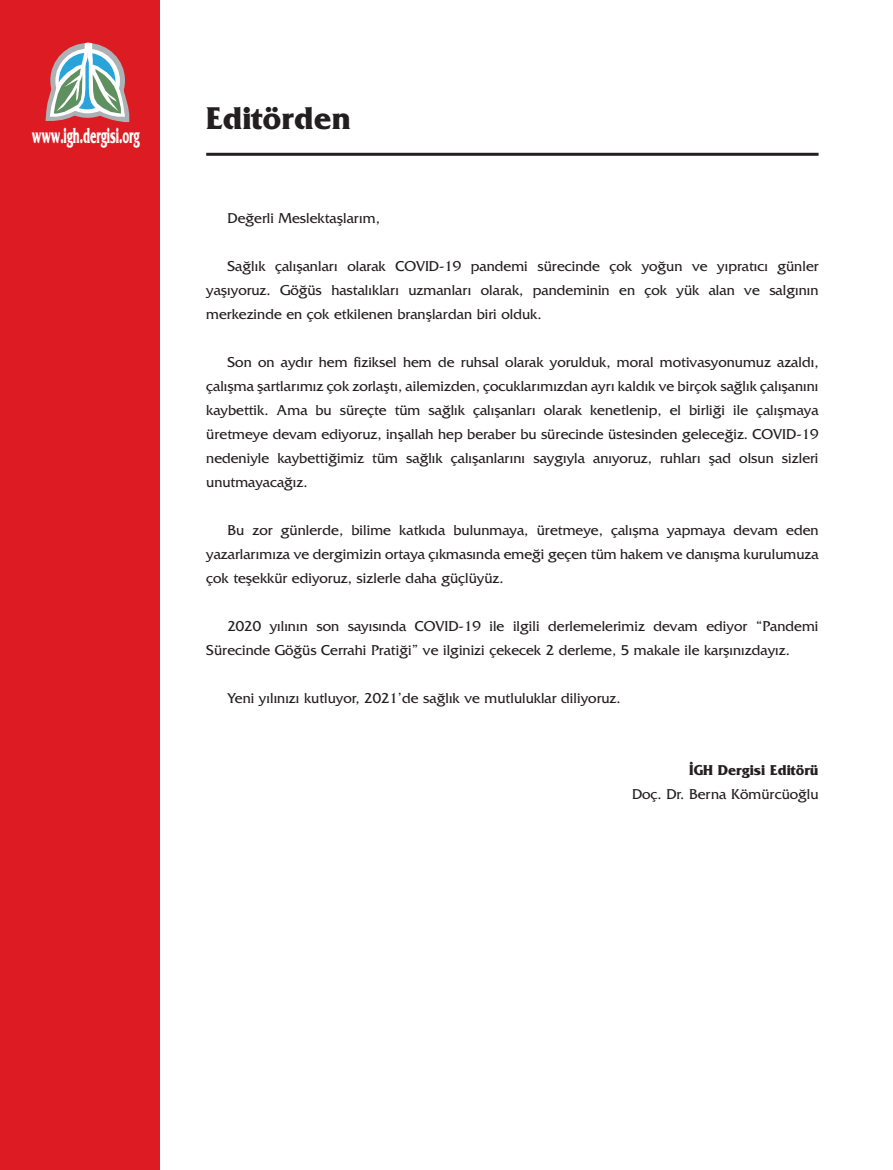
<style>
.page{position:relative;width:893px;height:1170px;background:#fff}
.page>*{position:absolute;margin:0;border:0;box-sizing:border-box;transform-origin:0 0}
.t1{font:700 33px "Friz Quadrata Std";color:#231f20}
.t2{font:700 22.8px "Friz Quadrata Std";letter-spacing:-.01em;color:#fff;scale:.53 1}
.t3{font:15px/24px "Friz Quadrata Std";color:#231f20;text-align:justify}
.t4{font:700 15px "Friz Quadrata Std";color:#231f20}
</style>
<div class="page">
<div style="left:0;top:0;width:159px;height:1169px;background:#dc1b22"></div>
<hr style="left:206px;top:153px;width:613px;height:3px;background:#231f20">
<svg style="left:46px;top:43px;width:83px;height:79px"></svg>
<p class="t2" style="left:32px;top:123px;width:205px">www.igh.dergisi.org</p>
<p class="t1" style="left:206px;top:99px;width:146px">Editörden</p>
<p class="t3" style="left:227px;top:206px;width:154px">Değerli Meslektaşlarım,</p>
<p class="t3" style="left:206px;top:254px;width:614px;text-indent:21px">Sağlık çalışanları olarak COVID-19 pandemi sürecinde çok yoğun ve yıpratıcı günler yaşıyoruz. Göğüs hastalıkları uzmanları olarak, pandeminin en çok yük alan ve salgının merkezinde en çok etkilenen branşlardan biri olduk.</p>
<p class="t3" style="left:206px;top:350px;width:614px;text-indent:21px">Son on aydır hem fiziksel hem de ruhsal olarak yorulduk, moral motivasyonumuz azaldı, çalışma şartlarımız çok zorlaştı, ailemizden, çocuklarımızdan ayrı kaldık ve birçok sağlık çalışanını kaybettik. Ama bu süreçte tüm sağlık çalışanları olarak kenetlenip, el birliği ile çalışmaya üretmeye devam ediyoruz, inşallah hep beraber bu sürecinde üstesinden geleceğiz. COVID-19 nedeniyle kaybettiğimiz tüm sağlık çalışanlarını saygıyla anıyoruz, ruhları şad olsun sizleri unutmayacağız.</p>
<p class="t3" style="left:206px;top:518px;width:614px;text-indent:21px">Bu zor günlerde, bilime katkıda bulunmaya, üretmeye, çalışma yapmaya devam eden yazarlarımıza ve dergimizin ortaya çıkmasında emeği geçen tüm hakem ve danışma kurulumuza çok teşekkür ediyoruz, sizlerle daha güçlüyüz.</p>
<p class="t3" style="left:206px;top:614px;width:614px;text-indent:21px">2020 yılının son sayısında COVID-19 ile ilgili derlemelerimiz devam ediyor “Pandemi<br>Sürecinde Göğüs Cerrahi Pratiği” ve ilginizi çekecek 2 derleme, 5 makale ile karşınızdayız.</p>
<p class="t3" style="left:227px;top:686px;width:395px">Yeni yılınızı kutluyor, 2021’de sağlık ve mutluluklar diliyoruz.</p>
<p class="t4" style="left:689px;top:761px;width:131px">İGH Dergisi Editörü</p>
<p class="t3" style="left:632px;top:782px;width:188px">Doç. Dr. Berna Kömürcüoğlu</p>
</div>
